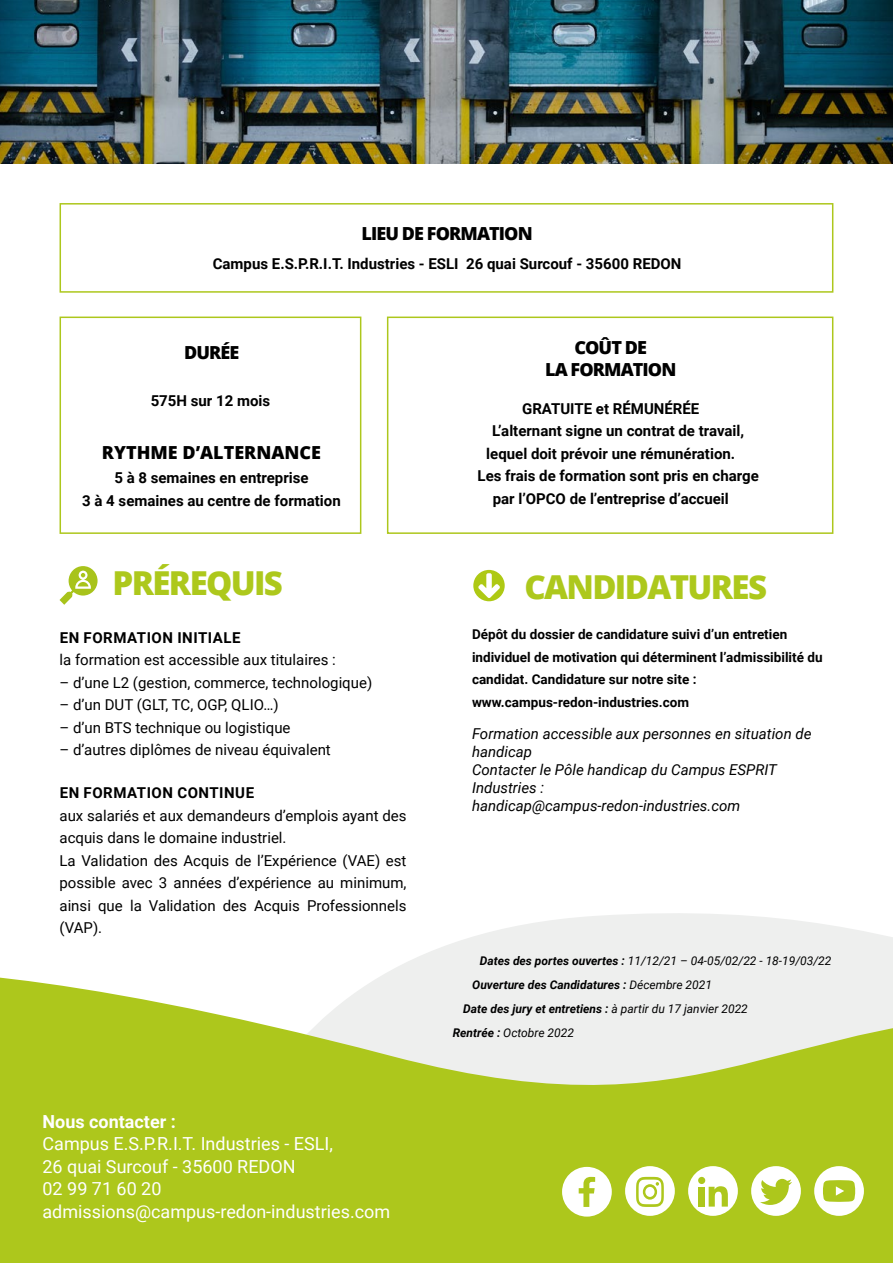
<style>
.page{position:relative;width:893px;height:1263px;background:#fff}
.page>*{position:absolute;margin:0;border:0;box-sizing:border-box;transform-origin:0 0}
.t1{font:800 33px "Open Sans";letter-spacing:-.05em;color:#adc81c}
.t2{font:18px/22.5px "Roboto";color:#fff}
.t3{font:800 18px/21.6px "Open Sans";letter-spacing:-.05em;color:#000;text-align:center}
.t4{font:800 18px "Open Sans";color:#000}
.t5{font:700 18px "Roboto";color:#fff}
.t6{font:15px/22.5px "Roboto";color:#000}
.t7{font:700 15px/22.5px "Roboto";color:#000;text-align:center}
.t8{font:italic 15px/18px "Roboto";color:#000}
.t9{font:700 15px "Roboto";letter-spacing:.035em;color:#000}
.t10{font:700 13.5px/22.5px "Roboto";color:#000}
.t11{font:italic 700 12px "Roboto";color:#000}
.t12{font:italic 12px "Roboto";color:#000}
.s1{font-weight:700}
.s2{font-weight:400}
</style>
<div class="page">
<svg style="left:406px;top:913px;width:487px;height:50px;fill:#eeefee"></svg>
<svg style="left:0;top:963px;width:893px;height:300px;background:#c0d357"></svg>
<div style="left:562px;top:1167px;width:50px;height:49px;background:#fff;border-radius:50%"></div>
<svg style="left:579px;top:1177px;width:16px;height:30px"></svg>
<div style="left:625px;top:1166px;width:50px;height:50px;background:#fff;border-radius:50%"></div>
<div style="left:688px;top:1166px;width:50px;height:50px;background:#fff;border-radius:50%"></div>
<div style="left:751px;top:1166px;width:50px;height:50px;background:#fff;border-radius:50%"></div>
<svg style="left:636px;top:1177px;width:28px;height:30px"></svg>
<svg style="left:709px;top:1186px;width:19px;height:20px"></svg>
<div style="left:699px;top:1187px;width:6px;height:19px;background:#adc71c"></div>
<div style="left:698px;top:1177px;width:7px;height:7px;background:#adc71c;border-radius:50%"></div>
<svg style="left:760px;top:1179px;width:32px;height:26px"></svg>
<div style="left:814px;top:1166px;width:50px;height:50px;background:#fff;border-radius:50%"></div>
<svg style="left:823px;top:1180px;width:32px;height:22px"></svg>
<div style="left:60px;top:317px;width:301px;height:217px;border:2px solid #adc71c"></div>
<div style="left:387px;top:317px;width:446px;height:217px;border:2px solid #adc71c"></div>
<div style="left:60px;top:203px;width:773px;height:90px;border:2px solid #adc71c"></div>
<svg style="left:60px;top:566px;width:38px;height:39px"></svg>
<svg style="left:473px;top:570px;width:32px;height:31px"></svg>
<img style="left:0;top:0;width:893px;height:164px">
<p class="t3" style="left:361px;top:221px;width:173px">LIEU DE FORMATION</p>
<p class="t7" style="left:213px;top:252px;width:470px">Campus E.S.P.R.I.T. Industries - ESLI 26 quai Surcouf - 35600 REDON</p>
<p class="t3" style="left:184px;top:340px;width:57px">DURÉE</p>
<p class="t7" style="left:151px;top:388px;width:121px">575H sur 12 mois</p>
<p class="t4" style="left:102px;top:439px;width:221px">RYTHME D’ALTERNANCE</p>
<p class="t7" style="left:82px;top:466px;width:260px">5 à 8 semaines en entreprise<br>3 à 4 semaines au centre de formation</p>
<h1 class="t1" style="left:113px;top:558px;width:172px">PRÉREQUIS</h1>
<p class="t9" style="left:60px;top:627px;width:182px">EN FORMATION INITIALE</p>
<p class="t6" style="left:60px;top:648px;width:278px">la formation est accessible aux titulaires :</p>
<p class="t6" style="left:60px;top:671px;width:314px">– d’une L2 (gestion, commerce, technologique)</p>
<p class="t6" style="left:60px;top:693px;width:221px">– d’un DUT (GLT, TC, OGP, QLIO…)</p>
<p class="t6" style="left:60px;top:716px;width:233px">– d’un BTS technique ou logistique</p>
<p class="t6" style="left:60px;top:738px;width:273px">– d’autres diplômes de niveau équivalent</p>
<p class="t9" style="left:60px;top:782px;width:196px">EN FORMATION CONTINUE</p>
<p class="t6" style="left:60px;top:804px;width:348px">aux salariés et aux demandeurs d’emplois ayant des acquis dans le domaine industriel.<br>La Validation des Acquis de l’Expérience (VAE) est possible avec 3 années d’expérience au minimum, ainsi que la Validation des Acquis Professionnels (VAP).</p>
<p class="t5" style="left:43px;top:1109px;width:135px">Nous contacter :</p>
<p class="t2" style="left:43px;top:1132px;width:349px">Campus E.S.P.R.I.T. Industries - ESLI,<br>26 quai Surcouf - 35600 REDON<br>02 99 71 60 20 admissions@campus-redon-industries.com</p>
<p class="t3" style="left:545px;top:336px;width:133px">COÛT DE<br>LA FORMATION</p>
<p class="t7" style="left:522px;top:397px;width:179px">GRATUITE et RÉMUNÉRÉE</p>
<p class="t7" style="left:492px;top:419px;width:253px">L’alternant signe un contrat de travail,</p>
<p class="t7" style="left:486px;top:442px;width:250px">lequel doit prévoir une rémunération.</p>
<p class="t7" style="left:478px;top:464px;width:283px">Les frais de formation sont pris en charge</p>
<p class="t7" style="left:493px;top:487px;width:238px">par l’OPCO de l’entreprise d’accueil</p>
<h1 class="t1" style="left:524px;top:562px;width:244px">CANDIDATURES</h1>
<p class="t10" style="left:472px;top:623px;width:352px">Dépôt du dossier de candidature suivi d’un entretien individuel de motivation qui déterminent l’admissibilité du candidat. Candidature sur notre site : www.campus-redon-industries.com</p>
<p class="t8" style="left:472px;top:724px;width:341px">Formation accessible aux personnes en situation de handicap<br>Contacter le Pôle handicap du Campus ESPRIT<br>Industries : handicap@campus-redon-industries.com</p>
<p class="t12" style="left:480px;top:953px;width:353px"><span class="s1">Dates des portes ouvertes :</span> 11/12/21 – 04-05/02/22 - 18-19/03/22</p>
<p class="t11" style="left:472px;top:977px;width:241px">Ouverture des Candidatures : <span class="s2">Décembre 2021</span></p>
<p class="t11" style="left:463px;top:1001px;width:286px">Date des jury et entretiens : <span class="s2">à partir du 17 janvier 2022</span></p>
<p class="t12" style="left:453px;top:1025px;width:123px"><span class="s1">Rentrée :</span> Octobre 2022</p>
</div>
